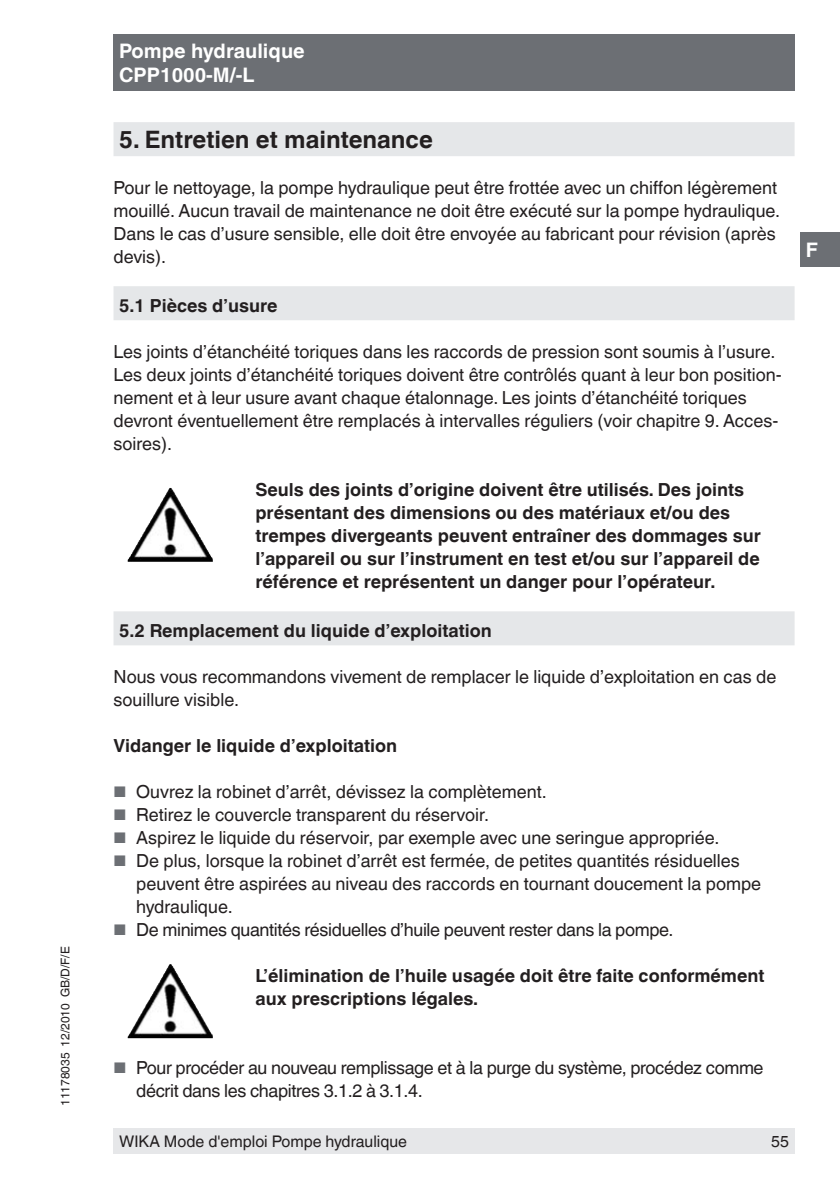
<style>
.page{position:relative;width:840px;height:1191px;background:#fff}
.page>*{position:absolute;margin:0;border:0;box-sizing:border-box;transform-origin:0 0}
.t1{font:700 24px "Helvetica World";color:#231f20}
.t2{font:700 20px/24px "Helvetica World";color:#fff}
.t3{font:18px/23px "Helvetica World";color:#231f20}
.t4{font:700 18px/23px "Helvetica World";color:#231f20}
.t5{font:18px/23px "Helvetica World";letter-spacing:-.02em;color:#231f20}
.t6{font:16px "Helvetica World";color:#231f20}
.t7{font:12px "Helvetica World";color:#231f20}
.s1{font-size:15.4px;color:#6c6f74}
</style>
<div class="page">
<div style="left:799px;top:232px;width:40px;height:34px;background:#6c6f74"></div>
<div style="left:113px;top:34px;width:681px;height:57px;background:#6c6f74"></div>
<div style="left:113px;top:1128px;width:681px;height:26px;background:#e6e7e9"></div>
<div style="left:113px;top:122px;width:681px;height:34px;background:#e5e7e9"></div>
<div style="left:113px;top:286px;width:681px;height:34px;background:#e5e7e9"></div>
<div style="left:113px;top:611px;width:681px;height:34px;background:#e5e7e9"></div>
<img style="left:128px;top:964px;width:85px;height:74px">
<img style="left:128px;top:488px;width:85px;height:74px">
<p class="t7" style="left:61px;top:1106px;width:161px;rotate:-90deg">11178035 12/2010 GB/D/F/E</p>
<p class="t2" style="left:119px;top:40px;width:187px">Pompe hydraulique<br>CPP1000-M/-L</p>
<h1 class="t1" style="left:119px;top:130px;width:315px">5. Entretien et maintenance</h1>
<p class="t3" style="left:113px;top:176px;width:668px">Pour le nettoyage, la pompe hydraulique peut être frottée avec un chiffon légèrement mouillé. Aucun travail de maintenance ne doit être exécuté sur la pompe hydraulique.<br>Dans le cas d’usure sensible, elle doit être envoyée au fabricant pour révision (après devis).</p>
<p class="t4" style="left:119px;top:295px;width:160px">5.1 Pièces d’usure</p>
<p class="t3" style="left:113px;top:342px;width:669px">Les joints d’étanchéité toriques dans les raccords de pression sont soumis à l’usure.<br>Les deux joints d’étanchéité toriques doivent être contrôlés quant à leur bon position&shy;nement et à leur usure avant chaque étalonnage. Les joints d’étanchéité toriques devront éventuellement être remplacés à intervalles réguliers (voir chapitre 9. Acces&shy;soires).</p>
<p class="t4" style="left:255px;top:478px;width:507px">Seuls des joints d’origine doivent être utilisés. Des joints présentant des dimensions ou des matériaux et/ou des trempes divergeants peuvent entraîner des dommages sur l’appareil ou sur l’instrument en test et/ou sur l’appareil de référence et représentent un danger pour l’opérateur.</p>
<p class="t4" style="left:119px;top:620px;width:374px">5.2 Remplacement du liquide d’exploitation</p>
<p class="t3" style="left:113px;top:667px;width:664px">Nous vous recommandons vivement de remplacer le liquide d’exploitation en cas de souillure visible.</p>
<p class="t4" style="left:113px;top:735px;width:285px">Vidanger le liquide d’exploitation</p>
<p class="t3" style="left:113px;top:782px;width:434px"><span class="s1">■</span> Ouvrez la robinet d’arrêt, dévissez la complètement.</p>
<p class="t3" style="left:113px;top:805px;width:377px"><span class="s1">■</span> Retirez le couvercle transparent du réservoir.</p>
<p class="t3" style="left:113px;top:828px;width:607px"><span class="s1">■</span> Aspirez le liquide du réservoir, par exemple avec une seringue appropriée.</p>
<p class="t3" style="left:136px;top:851px;width:626px;text-indent:-23px"><span class="s1">■</span> De plus, lorsque la robinet d’arrêt est fermée, de petites quantités résiduelles peuvent être aspirées au niveau des raccords en tournant doucement la pompe hydraulique.</p>
<p class="t5" style="left:113px;top:920px;width:561px"><span class="s1">■</span> De minimes quantités résiduelles d’huile peuvent rester dans la pompe.</p>
<p class="t4" style="left:255px;top:965px;width:510px">L’élimination de l’huile usagée doit être faite conformément aux prescriptions légales.</p>
<p class="t2" style="left:805px;top:239px;width:14px">F</p>
<p class="t5" style="left:136px;top:1058px;width:628px;text-indent:-23px"><span class="s1">■</span> Pour procéder au nouveau remplissage et à la purge du système, procédez comme décrit dans les chapitres 3.1.2 à 3.1.4.</p>
<p class="t6" style="left:119px;top:1135px;width:289px">WIKA Mode d'emploi Pompe hydraulique</p>
<p class="t6" style="left:770px;top:1135px;width:19px">55</p>
</div>
